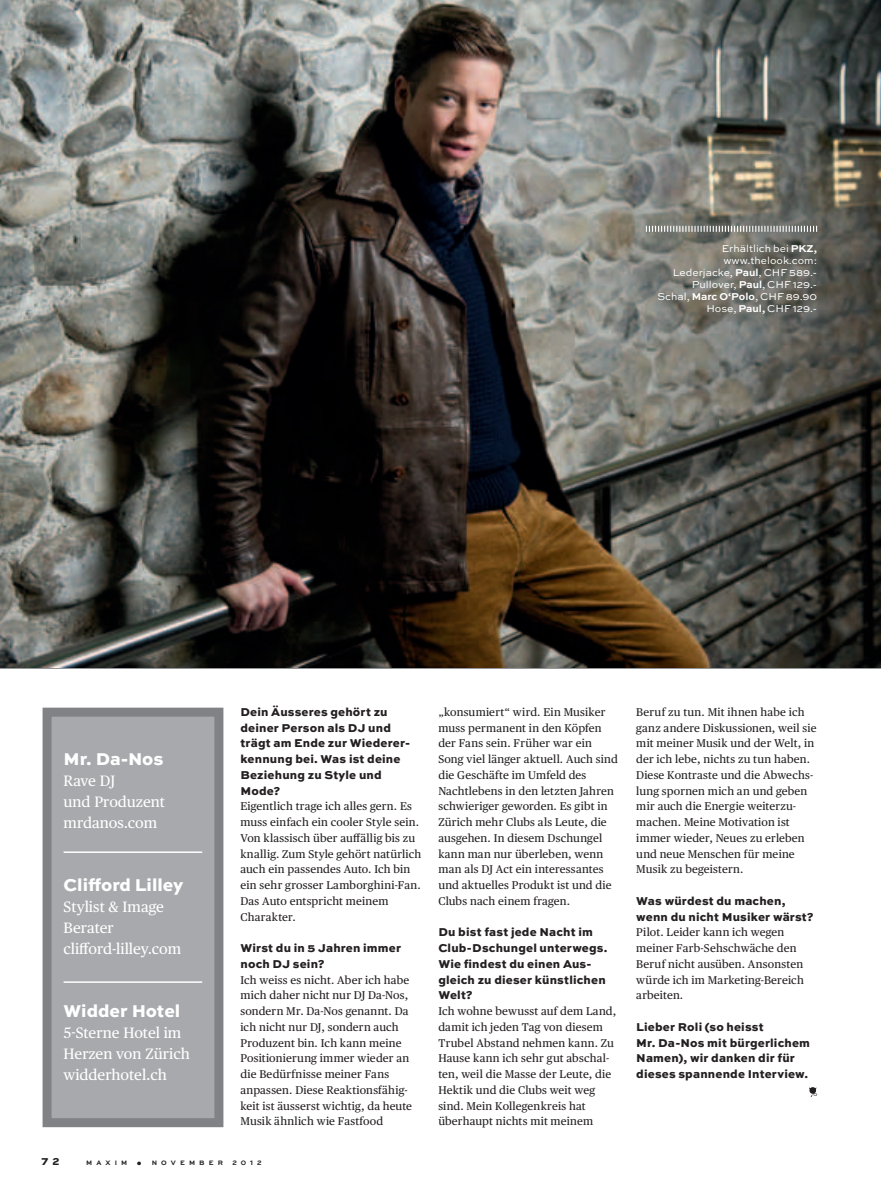
<style>
.page{position:relative;width:881px;height:1191px;background:#fff}
.page>*{position:absolute;margin:0;border:0;box-sizing:border-box;transform-origin:0 0}
.t1{font:800 18px "Sweet Sans Pro";color:#fff}
.t2{font:15px/21px "Publico Text";color:#fff}
.t3{font:800 12px/15.8px "Sweet Sans Pro";letter-spacing:.015em;color:#231f20}
.t4{font:11.25px/15.8px "Publico Text";letter-spacing:.015em;color:#231f20}
.t5{font:10.5px/12px "Sweet Sans Pro";color:#fff;text-align:right}
.t6{font:800 10.5px "Sweet Sans Pro";color:#231f20}
.t7{font:700 6.75px "Sweet Sans Pro";letter-spacing:.61em;color:#231f20}
.s1{font-weight:700}
.s2{font-weight:800;font-size:10.5px}
</style>
<div class="page">
<img style="left:0;top:0;width:880px;height:668px">
<svg style="left:645px;top:226px;width:171px;height:6px"></svg>
<svg style="left:809px;top:1087px;width:7px;height:10px"></svg>
<div style="left:43px;top:707px;width:180px;height:420px;background:#a8a9ad;border:9px solid #808285"></div>
<hr style="left:64px;top:851px;width:138px;height:2px;background:#fff">
<hr style="left:64px;top:981px;width:138px;height:2px;background:#fff">
<p class="t5" style="left:657px;top:242px;width:161px">Erhältlich bei <span class="s1">PKZ, </span>www.thelook.com:<br>Lederjacke, <span class="s1">Paul</span>, CHF 589.-<br>Pullover, <span class="s1">Paul</span>, CHF 129.-<br>Schal, <span class="s1">Marc O‘Polo</span>, CHF 89.90<br>Hose, <span class="s1">Paul,</span> CHF 129.-</p>
<h1 class="t1" style="left:64px;top:744px;width:101px">Mr. Da-Nos</h1>
<h2 class="t2" style="left:64px;top:769px;width:103px">Rave DJ<br>und Produzent mrdanos.com</h2>
<h1 class="t1" style="left:64px;top:870px;width:121px">Clifford Lilley</h1>
<h2 class="t2" style="left:64px;top:895px;width:119px">Stylist &amp; Image<br>Berater clifford-lilley.com</h2>
<h1 class="t1" style="left:64px;top:996px;width:118px">Widder Hotel</h1>
<h2 class="t2" style="left:64px;top:1021px;width:128px">5-Sterne Hotel im<br>Herzen von Zürich widderhotel.ch</h2>
<p class="t3" style="left:240px;top:703px;width:171px">Dein Äusseres gehört zu deiner Person als DJ und trägt am Ende zur Wiederer&shy;kennung bei. Was ist deine<br>Beziehung zu Style und<br>Mode?</p>
<p class="t4" style="left:240px;top:798px;width:182px">Eigentlich trage ich alles gern. Es muss einfach ein cooler Style sein.<br>Von klassisch über auffällig bis zu knallig. Zum Style gehört natürlich auch ein passendes Auto. Ich bin ein sehr grosser Lamborghini-Fan.<br>Das Auto entspricht meinem<br>Charakter.</p>
<p class="t3" style="left:240px;top:939px;width:162px">Wirst du in 5 Jahren immer noch DJ sein?</p>
<p class="t4" style="left:240px;top:971px;width:173px">Ich weiss es nicht. Aber ich habe mich daher nicht nur DJ Da-Nos, sondern Mr. Da-Nos genannt. Da ich nicht nur DJ, sondern auch<br>Produzent bin. Ich kann meine<br>Positionierung immer wieder an die Bedürfnisse meiner Fans anpassen. Diese Reaktionsfähig&shy;keit ist äusserst wichtig, da heute<br>Musik ähnlich wie Fastfood</p>
<p class="t6" style="left:42px;top:1153px;width:19px">7 2</p>
<p class="t7" style="left:86px;top:1157px;width:75px">maxim <span class="s2">•</span> NOV</p>
<p class="t7" style="left:180px;top:1157px;width:44px">EM BER</p>
<p class="t7" style="left:232px;top:1157px;width:31px">2012</p>
<p class="t4" style="left:438px;top:703px;width:181px">„konsumiert“ wird. Ein Musiker muss permanent in den Köpfen der Fans sein. Früher war ein<br>Song viel länger aktuell. Auch sind die Geschäfte im Umfeld des<br>Nachtlebens in den letzten Jahren schwieriger geworden. Es gibt in<br>Zürich mehr Clubs als Leute, die ausgehen. In diesem Dschungel kann man nur überleben, wenn man als DJ Act ein interessantes und aktuelles Produkt ist und die<br>Clubs nach einem fragen.</p>
<p class="t3" style="left:438px;top:923px;width:171px">Du bist fast jede Nacht im<br>Club-Dschungel unterwegs.<br>Wie findest du einen Aus&shy;gleich zu dieser künstlichen<br>Welt?</p>
<p class="t4" style="left:438px;top:1002px;width:179px">Ich wohne bewusst auf dem Land, damit ich jeden Tag von diesem<br>Trubel Abstand nehmen kann. Zu<br>Hause kann ich sehr gut abschal&shy;ten, weil die Masse der Leute, die<br>Hektik und die Clubs weit weg sind. Mein Kollegenkreis hat überhaupt nichts mit meinem</p>
<p class="t4" style="left:636px;top:703px;width:182px">Beruf zu tun. Mit ihnen habe ich ganz andere Diskussionen, weil sie mit meiner Musik und der Welt, in der ich lebe, nichts zu tun haben.<br>Diese Kontraste und die Abwechs&shy;lung spornen mich an und geben mir auch die Energie weiterzu&shy;machen. Meine Motivation ist immer wieder, Neues zu erleben und neue Menschen für meine<br>Musik zu begeistern.</p>
<p class="t3" style="left:636px;top:892px;width:179px">Was würdest du machen, wenn du nicht Musiker wärst?</p>
<p class="t4" style="left:636px;top:924px;width:169px">Pilot. Leider kann ich wegen meiner Farb-Sehschwäche den<br>Beruf nicht ausüben. Ansonsten würde ich im Marketing-Bereich arbeiten.</p>
<p class="t3" style="left:636px;top:1018px;width:175px">Lieber Roli (so heisst<br>Mr. Da-Nos mit bürgerlichem<br>Namen), wir danken dir für dieses spannende Interview.</p>
</div>
